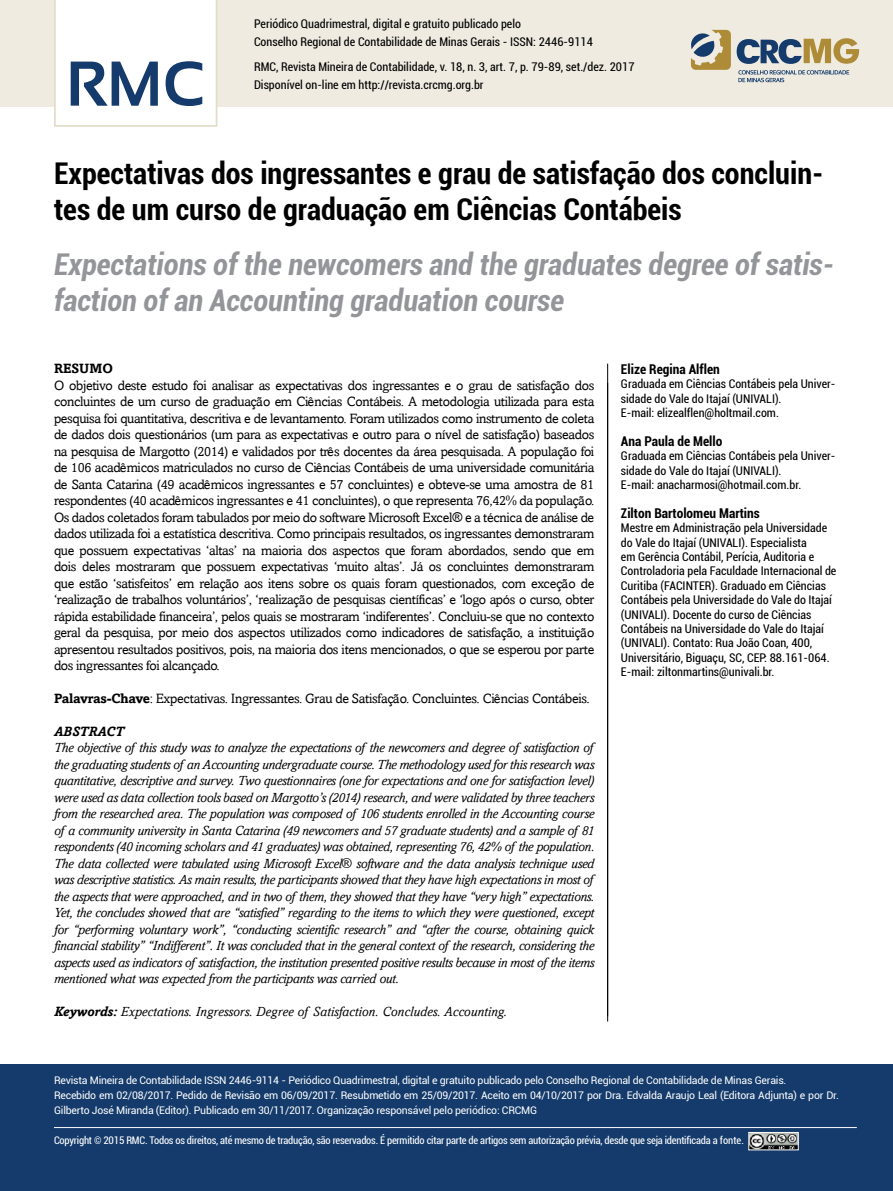
<style>
.page{position:relative;width:893px;height:1191px;background:#fff}
.page>*{position:absolute;margin:0;border:0;box-sizing:border-box;transform-origin:0 0}
.t1{font:700 63.15px "Sansation";color:#143b6b}
.t2{font:700 condensed 30px/36px "Roboto";color:#000}
.t3{font:italic 700 condensed 30px/36px "Roboto";color:#939598}
.t4{font:13.5px/16.5px "Amasis";letter-spacing:-.02em;color:#000;text-align:justify}
.t5{font:italic 13.5px/16.5px "Amasis";color:#000;text-align:justify}
.t6{font:700 condensed 13.5px "Roboto";color:#000}
.t7{font:italic 700 13.5px "Amasis";color:#000}
.t8{font:700 13.5px "Amasis";color:#000}
.t9{font:condensed 12px/14.4px "Roboto";color:#000}
.t10{font:10.5px/15px "Roboto";letter-spacing:-.02em;color:#fff}
.t11{font:condensed 10.5px "Roboto";letter-spacing:-.02em;color:#fff}
.s1{font-weight:700}
</style>
<div class="page">
<div style="left:0;top:0;width:893px;height:106px;background:#efebe1"></div>
<div style="left:54px;top:0;width:163px;height:127px;background:#fff"></div>
<hr style="left:607px;top:383px;width:1px;height:638px;background:#000">
<div style="left:0;top:1064px;width:893px;height:127px;background:#143b6b"></div>
<svg style="left:738px;top:70px;width:111px;height:12px"></svg>
<svg style="left:691px;top:30px;width:40px;height:40px"></svg>
<svg style="left:737px;top:38px;width:122px;height:26px"></svg>
<hr style="left:54px;top:1127px;width:803px;height:1px;background:#fff">
<img style="left:750px;top:1134px;width:47px;height:14px">
<div style="left:748px;top:1132px;width:51px;height:18px;border:1px solid #fff"></div>
<hr style="left:607px;top:364px;width:1px;height:652px;background:#000">
<h1 class="t1" style="left:66px;top:49px;width:141px">RMC</h1>
<p class="t9" style="left:254px;top:14px;width:340px;line-height:18px">Periódico Quadrimestral, digital e gratuito publicado pelo<br>Conselho Regional de Contabilidade de Minas Gerais - ISSN: 2446-9114</p>
<p class="t9" style="left:254px;top:57px;width:382px;line-height:18px">RMC, Revista Mineira de Contabilidade, v. 18, n. 3, art. 7, p. 79-89, set./dez. 2017<br>Disponível on-line em http://revista.crcmg.org.br</p>
<h2 class="t2" style="left:54px;top:154px;width:771px">Expectativas dos ingressantes e grau de satisfação dos concluin&shy;tes de um curso de graduação em Ciências Contábeis</h2>
<h2 class="t3" style="left:54px;top:245px;width:782px">Expectations of the newcomers and the graduates degree of satis&shy;faction of an Accounting graduation course</h2>
<p class="t8" style="left:54px;top:360px;width:60px">RESUMO</p>
<p class="t4" style="left:54px;top:377px;width:542px">O objetivo deste estudo foi analisar as expectativas dos ingressantes e o grau de satisfação dos concluintes de um curso de graduação em Ciências Contábeis. A metodologia utilizada para esta pesquisa foi quantitativa, descritiva e de levantamento. Foram utilizados como instrumento de coleta de dados dois questionários (um para as expectativas e outro para o nível de satisfação) baseados na pesquisa de Margotto (2014) e validados por três docentes da área pesquisada. A população foi de 106 acadêmicos matriculados no curso de Ciências Contábeis de uma universidade comunitária de Santa Catarina (49 acadêmicos ingressantes e 57 concluintes) e obteve-se uma amostra de 81 respondentes (40 acadêmicos ingressantes e 41 concluintes), o que representa 76,42% da população.<br>Os dados coletados foram tabulados por meio do software Microsoft Excel® e a técnica de análise de dados utilizada foi a estatística descritiva. Como principais resultados, os ingressantes demonstraram que possuem expectativas ‘altas’ na maioria dos aspectos que foram abordados, sendo que em dois deles mostraram que possuem expectativas ‘muito altas’. Já os concluintes demonstraram que estão ‘satisfeitos’ em relação aos itens sobre os quais foram questionados, com exceção de ‘realização de trabalhos voluntários’, ‘realização de pesquisas científicas’ e ‘logo após o curso, obter rápida estabilidade financeira’, pelos quais se mostraram ‘indiferentes’. Concluiu-se que no contexto geral da pesquisa, por meio dos aspectos utilizados como indicadores de satisfação, a instituição apresentou resultados positivos, pois, na maioria dos itens mencionados, o que se esperou por parte dos ingressantes foi alcançado.</p>
<p class="t4" style="left:54px;top:689px;width:537px"><span class="s1">Palavras-Chave</span>: Expectativas. Ingressantes. Grau de Satisfação. Concluintes. Ciências Contábeis.</p>
<p class="t7" style="left:54px;top:723px;width:72px">ABSTRACT</p>
<p class="t5" style="left:54px;top:739px;width:542px">The objective of this study was to analyze the expectations of the newcomers and degree of satisfaction of the graduating students of an Accounting undergraduate course. The methodology used for this research was quantitative, descriptive and survey. Two questionnaires (one for expectations and one for satisfaction level) were used as data collection tools based on Margotto’s (2014) research, and were validated by three teachers from the researched area. The population was composed of 106 students enrolled in the Accounting course of a community university in Santa Catarina (49 newcomers and 57 graduate students) and a sample of 81 respondents (40 incoming scholars and 41 graduates) was obtained, representing 76, 42% of the population.<br>The data collected were tabulated using Microsoft Excel® software and the data analysis technique used was descriptive statistics. As main results, the participants showed that they have high expectations in most of the aspects that were approached, and in two of them, they showed that they have “very high” expectations.<br>Yet, the concludes showed that are “satisfied” regarding to the items to which they were questioned, except for “performing voluntary work”, “conducting scientific research” and “after the course, obtaining quick financial stability” “Indifferent”. It was concluded that in the general context of the research, considering the aspects used as indicators of satisfaction, the institution presented positive results because in most of the items mentioned what was expected from the participants was carried out.</p>
<p class="t5" style="left:54px;top:1003px;width:454px"><span class="s1">Keywords:</span> Expectations. Ingressors. Degree of Satisfaction. Concludes. Accounting.</p>
<p class="t6" style="left:621px;top:359px;width:100px">Elize Regina Alflen</p>
<p class="t9" style="left:621px;top:376px;width:216px">Graduada em Ciências Contábeis pela Univer&shy;sidade do Vale do Itajaí (UNIVALI).<br>E-mail: elizealflen@holtmail.com.</p>
<p class="t6" style="left:621px;top:431px;width:103px">Ana Paula de Mello</p>
<p class="t9" style="left:621px;top:448px;width:216px">Graduada em Ciências Contábeis pela Univer&shy;sidade do Vale do Itajaí (UNIVALI).<br>E-mail: anacharmosi@hotmail.com.br.</p>
<p class="t6" style="left:621px;top:503px;width:140px">Zilton Bartolomeu Martins</p>
<p class="t9" style="left:621px;top:520px;width:217px">Mestre em Administração pela Universidade do Vale do Itajaí (UNIVALI). Especialista<br>em Gerência Contábil, Perícia, Auditoria e Controladoria pela Faculdade Internacional de Curitiba (FACINTER). Graduado em Ciências Contábeis pela Universidade do Vale do Itajaí (UNIVALI). Docente do curso de Ciências Contábeis na Universidade do Vale do Itajaí (UNIVALI). Contato: Rua João Coan, 400, Universitário, Biguaçu, SC, CEP: 88.161-064.<br>E-mail: ziltonmartins@univali.br.</p>
<p class="t10" style="left:54px;top:1072px;width:786px">Revista Mineira de Contabilidade ISSN 2446-9114 - Periódico Quadrimestral, digital e gratuito publicado pelo Conselho Regional de Contabilidade de Minas Gerais.<br>Recebido em 02/08/2017. Pedido de Revisão em 06/09/2017. Resubmetido em 25/09/2017. Aceito em 04/10/2017 por Dra. Edvalda Araujo Leal (Editora Adjunta) e por Dr.<br>Gilberto José Miranda (Editor). Publicado em 30/11/2017. Organização responsável pelo periódico: CRCMG</p>
<p class="t11" style="left:54px;top:1133px;width:691px">Copyright © 2015 RMC. Todos os direitos, até mesmo de tradução, são reservados. É permitido citar parte de artigos sem autorização prévia, desde que seja identificada a fonte.</p>
</div>
